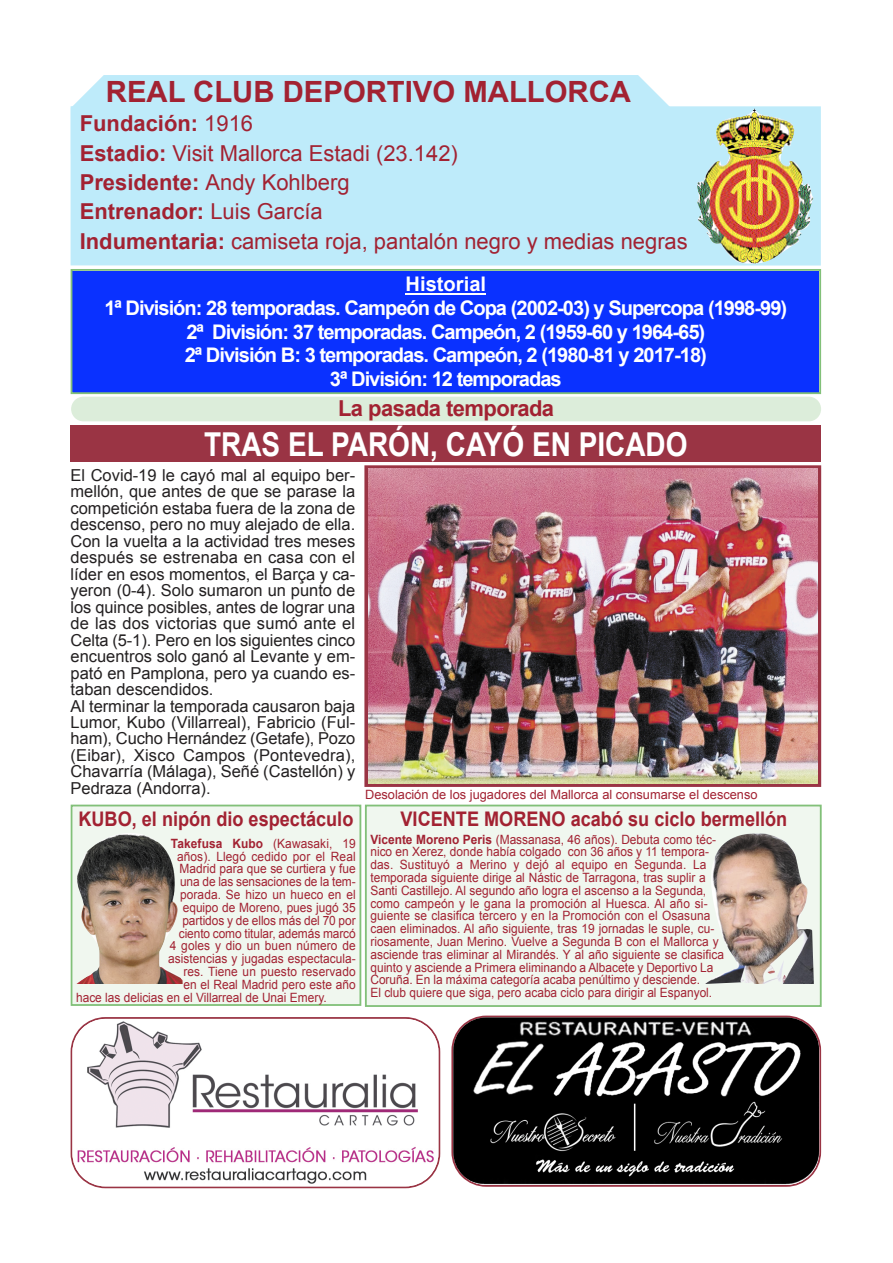
<style>
.page{position:relative;width:893px;height:1263px;background:#fff}
.page>*{position:absolute;margin:0;border:0;box-sizing:border-box;transform-origin:0 0}
.t1{font:700 33px "Arial";color:#fff;scale:.85 1}
.t2{font:700 29.25px "Arial";color:#a22232}
.t3{font:21.9px/29.2px "Arial";color:#a22232}
.t4{font:700 21.9px "Arial";letter-spacing:-.025em;color:#a22232}
.t5{font:700 20.1px/23.9px "Arial";letter-spacing:-.05em;color:#fff;text-align:center}
.t6{font:700 20.1px "Arial";color:#a22232;scale:.9 1}
.t7{font:16.5px/16.5px "Arial";color:#232021}
.t8{font:12.75px/12.8px "Arial";color:#a22232;scale:.93 1}
.t9{font:12.75px "Arial";color:#a22232}
.t10{font:700 12.75px "Arial";letter-spacing:.01em;color:#a22232;scale:.93 1}
.s1{font-weight:700}
.s2{font-weight:400}
</style>
<div class="page">
<div style="left:71px;top:425px;width:750px;height:36px;background:#9a3444"></div>
<div style="left:71px;top:397px;width:750px;height:24px;background:#dcedda"></div>
<div style="left:364px;top:465px;width:457px;height:322px;border:4px solid #9a3444"></div>
<img style="left:368px;top:469px;width:449px;height:314px">
<div style="left:367px;top:806px;width:452px;height:199px;background:#f0f7ef"></div>
<div style="left:365px;top:805px;width:456px;height:202px;border:2px solid #82c079"></div>
<img style="left:705px;top:834px;width:108px;height:150px">
<div style="left:73px;top:75px;width:596px;height:31px;background:#beebfa"></div>
<div style="left:71px;top:106px;width:749px;height:160px;background:#beebfa"></div>
<img style="left:697px;top:108px;width:116px;height:156px">
<div style="left:72px;top:271px;width:747px;height:121px;background:#0a31ff"></div>
<hr style="left:405px;top:293px;width:81px;height:2px;background:#fff">
<div style="left:71px;top:269px;width:750px;height:125px;border:2px solid #82c079"></div>
<div style="left:72px;top:806px;width:287px;height:198px;background:#f0f7ef"></div>
<div style="left:71px;top:805px;width:290px;height:201px;border:2px solid #82c079"></div>
<img style="left:76px;top:834px;width:107px;height:150px">
<svg style="left:71px;top:1017px;width:369px;height:171px"></svg>
<img style="left:72px;top:1019px;width:366px;height:167px">
<svg style="left:451px;top:1016px;width:370px;height:171px"></svg>
<img style="left:453px;top:1017px;width:366px;height:167px">
<h2 class="t2" style="left:106px;top:75px;width:526px">REAL CLUB DEPORTIVO MALLORCA</h2>
<h3 class="t3" style="left:80px;top:109px;width:609px"><span class="s1">Fundación:</span> 1916<br><span class="s1">Estadio:</span> Visit Mallorca Estadi (23.142)<br><span class="s1">Presidente:</span> Andy Kohlberg<br><span class="s1">Entrenador:</span> Luis García<br><span class="s1">Indumentaria:</span> camiseta roja, pantalón negro y medias negras</h3>
<h3 class="t5" style="left:104px;top:272px;width:684px">Historial<br>1ª División: 28 temporadas. Campeón de Copa (2002-03) y Supercopa (1998-99)<br>2ª División: 37 temporadas. Campeón, 2 (1959-60 y 1964-65)<br>2ª División B: 3 temporadas. Campeón, 2 (1980-81 y 2017-18)<br>3ª División: 12 temporadas</h3>
<h3 class="t4" style="left:338px;top:396px;width:217px">La pasada temporada</h3>
<h1 class="t1" style="left:204px;top:426px;width:570px">TRAS EL PARÓN, CAYÓ EN PICADO</h1>
<p class="t7" style="left:71px;top:467px;width:286px">El Covid-19 le cayó mal al equipo ber&shy;mellón, que antes de que se parase la competición estaba fuera de la zona de descenso, pero no muy alejado de ella.<br>Con la vuelta a la actividad tres meses después se estrenaba en casa con el líder en esos momentos, el Barça y ca&shy;yeron (0-4). Solo sumaron un punto de los quince posibles, antes de lograr una de las dos victorias que sumó ante el Celta (5-1). Pero en los siguientes cinco encuentros solo ganó al Levante y em&shy;pató en Pamplona, pero ya cuando es&shy;taban descendidos.<br>Al terminar la temporada causaron baja Lumor, Kubo (Villarreal), Fabricio (Ful&shy;ham), Cucho Hernández (Getafe), Pozo (Eibar), Xisco Campos (Pontevedra), Chavarría (Málaga), Señé (Castellón) y Pedraza (Andorra).</p>
<h3 class="t6" style="left:78px;top:808px;width:307px">KUBO, el nipón dio espectáculo</h3>
<p class="t10" style="left:171px;top:836px;width:200px">Takefusa Kubo <span class="s2">(Kawasaki, 19</span></p>
<p class="t8" style="left:177px;top:850px;width:194px">años). Llegó cedido por el Real</p>
<p class="t8" style="left:180px;top:863px;width:191px">Madrid para que se curtiera y fue</p>
<p class="t8" style="left:180px;top:876px;width:190px">una de las sensaciones de la tem-</p>
<p class="t8" style="left:180px;top:888px;width:190px">porada. Se hizo un hueco en el</p>
<p class="t8" style="left:183px;top:901px;width:187px">equipo de Moreno, pues jugó 35</p>
<p class="t8" style="left:182px;top:914px;width:188px">partidos y de ellos más del 70 por</p>
<p class="t8" style="left:179px;top:927px;width:192px">ciento como titular, además marcó</p>
<p class="t8" style="left:170px;top:940px;width:201px">4 goles y dio un buen número de</p>
<p class="t8" style="left:168px;top:952px;width:203px">asistencias y jugadas espectacula-</p>
<p class="t8" style="left:183px;top:965px;width:187px">res. Tiene un puesto reservado</p>
<p class="t8" style="left:183px;top:978px;width:187px">en el Real Madrid pero este año</p>
<p class="t8" style="left:76px;top:991px;width:271px">hace las delicias en el Villarreal de Unai Emery.</p>
<p class="t9" style="left:365px;top:788px;width:394px">Desolación de los jugadores del Mallorca al consumarse el descenso</p>
<p class="t8" style="left:370px;top:833px;width:382px"><span class="s1">Vicente Moreno Peris</span> (Massanasa, 46 años). Debuta como téc&shy;nico en Xerez, donde había colgado con 36 años y 11 tempora&shy;das. Sustituyó a Merino y dejó al equipo en Segunda. La temporada siguiente dirige al Nástic de Tarragona, tras suplir a Santi Castillejo. Al segundo año logra el ascenso a la Segunda, como campeón y le gana la promoción al Huesca. Al año si&shy;guiente se clasifica tercero y en la Promoción con el Osasuna caen eliminados. Al año siguiente, tras 19 jornadas le suple, cu&shy;riosamente, Juan Merino. Vuelve a Segunda B con el Mallorca y asciende tras eliminar al Mirandés. Y al año siguiente se clasifica quinto y asciende a Primera eliminando a Albacete y Deportivo La Coruña. En la máxima categoría acaba penúltimo y desciende.<br>El club quiere que siga, pero acaba ciclo para dirigir al Espanyol.</p>
<h3 class="t6" style="left:400px;top:808px;width:431px">VICENTE MORENO acabó su ciclo bermellón</h3>
</div>
